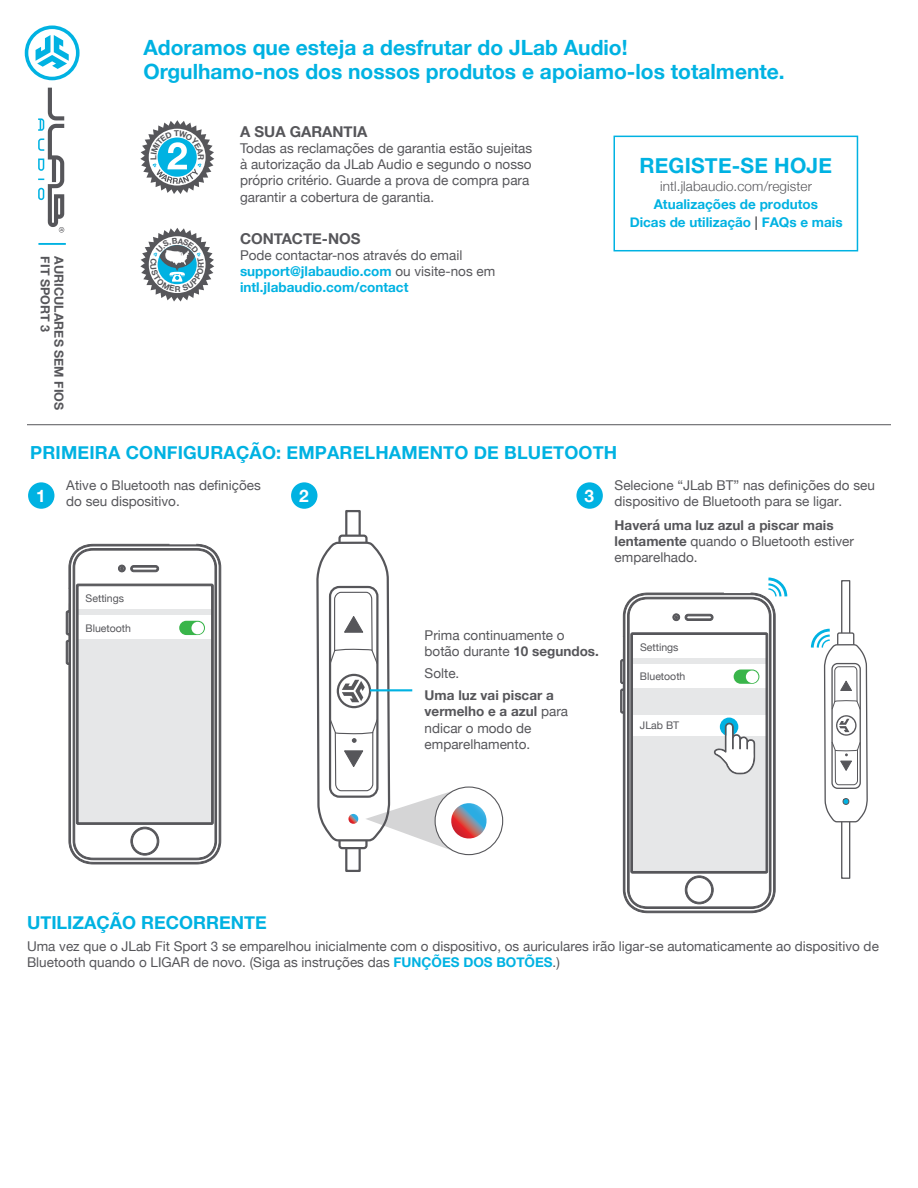
<style>
.page{position:relative;width:918px;height:1188px;background:#fff}
.page>*{position:absolute;margin:0;border:0;box-sizing:border-box;transform-origin:0 0}
.t1{font:700 21px/24px "Helvetica Neue";color:#00b2e2}
.t2{font:700 18px "Helvetica Neue";letter-spacing:.01em;color:#00b2e2}
.t3{font:700 17.25px "Helvetica Neue";color:#fff}
.t4{font:700 15px "Helvetica Neue";color:#56565a}
.t5{font:13.5px/16.2px "Helvetica Neue";color:#56565a}
.t6{font:700 13.5px/16.2px "Helvetica Neue";color:#00b2e2}
.t7{font:700 13.5px/16.2px "Helvetica Neue";color:#56565a}
.t8{font:300 13.5px "Helvetica Neue";letter-spacing:.01em;color:#56565a}
.t9{font:700 12.45px "Helvetica Neue";color:#56565a}
.t10{font:10.5px "Helvetica Neue";color:#56565a}
.s1{font-weight:400;color:#56565a}
.s2{color:#56565a}
.s3{font-weight:400}
.s4{font-weight:700}
.s5{font-weight:700;color:#00b2e2}
</style>
<div class="page">
<hr style="left:27px;top:424px;width:864px;height:1px;background:#56565a">
<hr style="left:38px;top:243px;width:28px;height:2px;background:#00b2e2">
<svg style="left:25px;top:26px;width:55px;height:54px"></svg>
<svg style="left:38px;top:88px;width:26px;height:145px"></svg>
<svg style="left:620px;top:593px;width:155px;height:320px"></svg>
<svg style="left:673px;top:614px;width:40px;height:7px"></svg>
<svg style="left:766px;top:577px;width:22px;height:22px"></svg>
<svg style="left:631px;top:633px;width:137px;height:271px"></svg>
<div style="left:576px;top:482px;width:27px;height:27px;background:#00b2e2;border-radius:50%"></div>
<div style="left:291px;top:482px;width:26px;height:27px;background:#00b2e2;border-radius:50%"></div>
<svg style="left:66px;top:544px;width:155px;height:320px"></svg>
<svg style="left:118px;top:565px;width:41px;height:7px"></svg>
<svg style="left:76px;top:584px;width:137px;height:271px"></svg>
<div style="left:179px;top:621px;width:26px;height:14px;background:#39b54a;border-radius:7px"></div>
<div style="left:191px;top:622px;width:13px;height:12px;background:#fff;border-radius:50%"></div>
<div style="left:28px;top:482px;width:26px;height:27px;background:#00b2e2;border-radius:50%"></div>
<div style="left:345px;top:510px;width:16px;height:362px;border:2px solid #56565a"></div>
<svg style="left:316px;top:540px;width:172px;height:311px"></svg>
<hr style="left:370px;top:689px;width:42px;height:2px;background:#00b2e2">
<div style="left:841px;top:580px;width:9px;height:299px;border:1px solid #56565a"></div>
<svg style="left:810px;top:627px;width:58px;height:196px"></svg>
<div style="left:613px;top:136px;width:245px;height:115px;border:2px solid #00b2e2"></div>
<svg style="left:140px;top:228px;width:74px;height:74px"></svg>
<svg style="left:140px;top:120px;width:74px;height:74px"></svg>
<p class="t9" style="left:55px;top:256px;width:77px;rotate:90deg">FIT SPORT 3</p>
<p class="t9" style="left:69px;top:256px;width:155px;rotate:90deg">AURICULARES SEM FIOS</p>
<h1 class="t1" style="left:143px;top:36px;width:643px">Adoramos que esteja a desfrutar do JLab Audio!<br>Orgulhamo-nos dos nossos produtos e apoiamo-los totalmente.</h1>
<p class="t4" style="left:240px;top:120px;width:129px">A SUA GARANTIA</p>
<p class="t5" style="left:240px;top:141px;width:294px">Todas as reclamações de garantia estão sujeitas à autorização da JLab Audio e segundo o nosso próprio critério. Guarde a prova de compra para garantir a cobertura de garantia.</p>
<p class="t4" style="left:240px;top:226px;width:122px">CONTACTE-NOS</p>
<p class="t6" style="left:240px;top:247px;width:257px"><span class="s1">Pode contactar-nos através do email </span>support@jlabaudio.com <span class="s1">ou visite-nos em </span>intl.jlabaudio.com/contact</p>
<h1 class="t1" style="left:639px;top:154px;width:194px">REGISTE-SE HOJE</h1>
<p class="t8" style="left:660px;top:176px;width:153px">intl.jlabaudio.com/register</p>
<p class="t6" style="left:630px;top:196px;width:214px;line-height:18px;text-align:center">Atualizações de produtos<br>Dicas de utilização <span class="s2">|</span> FAQs e mais</p>
<h2 class="t2" style="left:30px;top:438px;width:588px">PRIMEIRA CONFIGURAÇÃO: EMPARELHAMENTO DE BLUETOOTH</h2>
<p class="t5" style="left:615px;top:478px;width:262px">Selecione “JLab BT” nas definições do seu dispositivo de Bluetooth para se ligar.</p>
<p class="t7" style="left:615px;top:517px;width:241px">Haverá uma luz azul a piscar mais lentamente <span class="s3">quando o Bluetooth estiver emparelhado.</span></p>
<p class="t5" style="left:66px;top:478px;width:196px">Ative o Bluetooth nas definições do seu dispositivo.</p>
<p class="t3" style="left:299px;top:482px;width:11px">2</p>
<p class="t3" style="left:584px;top:482px;width:11px">3</p>
<p class="t3" style="left:36px;top:482px;width:11px">1</p>
<p class="t10" style="left:86px;top:591px;width:40px">Settings</p>
<p class="t10" style="left:86px;top:620px;width:47px">Bluetooth</p>
<p class="t5" style="left:425px;top:627px;width:176px">Prima continuamente o botão durante <span class="s4">10 segundos.</span></p>
<p class="t5" style="left:425px;top:666px;width:36px">Solte.</p>
<p class="t5" style="left:425px;top:688px;width:145px"><span class="s4">Uma luz vai piscar a vermelho e a azul</span> para ndicar o modo de emparelhamento.</p>
<p class="t10" style="left:640px;top:639px;width:40px">Settings</p>
<p class="t10" style="left:640px;top:669px;width:47px">Bluetooth</p>
<p class="t10" style="left:640px;top:718px;width:41px">JLab BT</p>
<h2 class="t2" style="left:27px;top:908px;width:241px">UTILIZAÇÃO RECORRENTE</h2>
<p class="t5" style="left:27px;top:939px;width:853px">Uma vez que o JLab Fit Sport 3 se emparelhou inicialmente com o dispositivo, os auriculares irão ligar-se automaticamente ao dispositivo de<br>Bluetooth quando o LIGAR de novo. (Siga as instruções das <span class="s5">FUNÇÕES DOS BOTÕES</span>.)</p>
</div>
